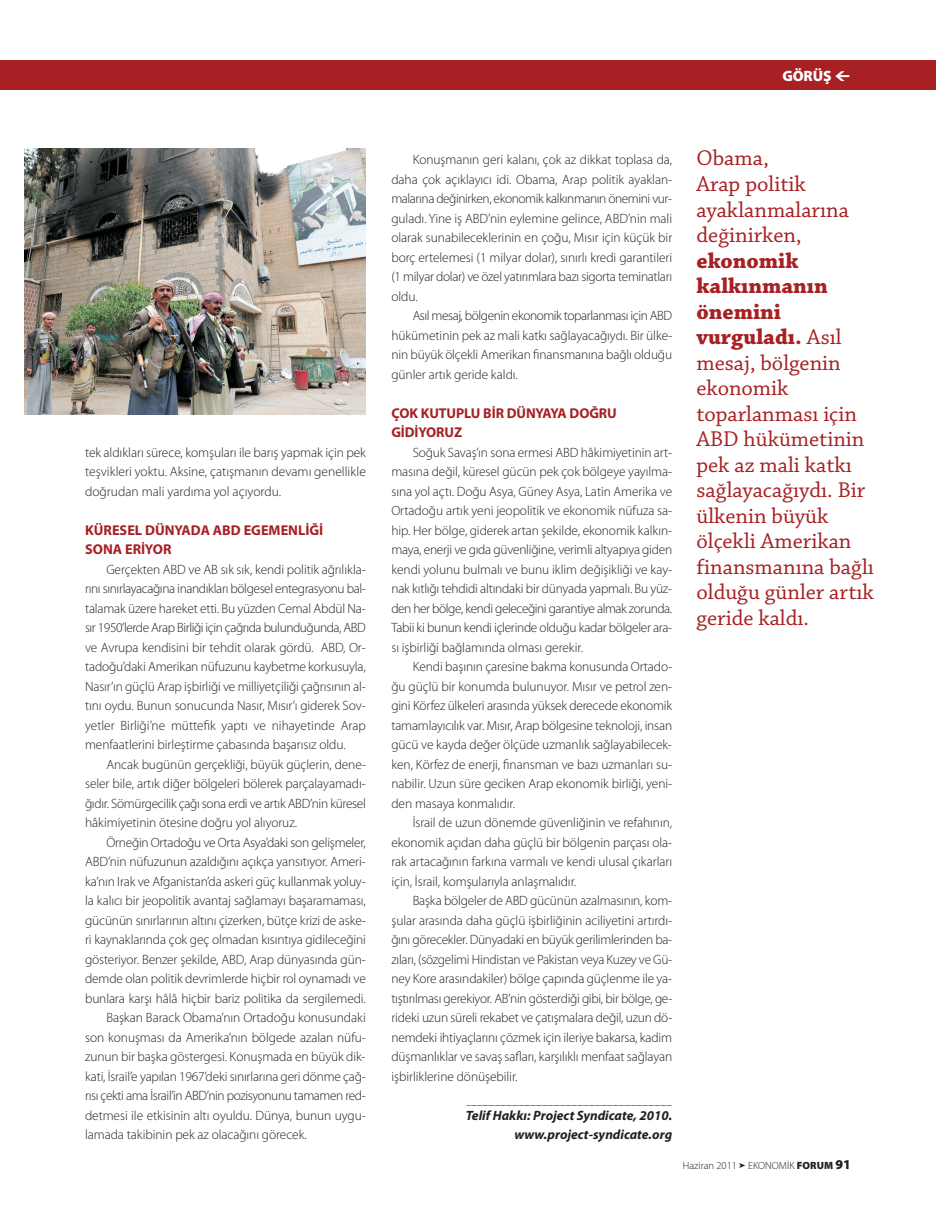
<style>
.page{position:relative;width:936px;height:1212px;background:#fff}
.page>*{position:absolute;margin:0;border:0;box-sizing:border-box;transform-origin:0 0}
.t1{font:22.5px/25.5px "Chaparral Pro";color:#a72023}
.t2{font:900 15px "Myriad Pro";letter-spacing:-.005em;color:#fff}
.t3{font:700 14.25px/19.5px "Myriad Pro";letter-spacing:-.005em;color:#a72023}
.t4{font:300 13.5px/19.5px "Myriad Pro";letter-spacing:-.01em;color:#231f20;text-align:justify}
.t5{font:italic 700 13.5px/19.5px "Myriad Pro";color:#231f20;text-align:right}
.t6{font:300 13.5px "Myriad Pro";letter-spacing:-.03em;color:#231f20}
.t7{font:300 10.5px "Myriad Pro";color:#231f20}
.s1{font-weight:700}
.s2{font-weight:900}
.s3{font-weight:900;font-size:13.5px}
</style>
<div class="page">
<div style="left:0;top:60px;width:935px;height:30px;background:#a72023"></div>
<svg style="left:466px;top:1105px;width:206px;height:1px"></svg>
<img style="left:24px;top:149px;width:341px;height:266px">
<p class="t2" style="left:782px;top:67px;width:51px">GÖRÜŞ</p>
<p class="t4" style="left:85px;top:443px;width:282px">tek aldıkları sürece, komşuları ile barış yapmak için pek teşvikleri yoktu. Aksine, çatışmanın devamı genellikle doğrudan mali yardıma yol açıyordu.</p>
<p class="t3" style="left:85px;top:521px;width:240px">KÜRESEL DÜNYADA ABD EGEMENLİĞİ<br>SONA ERİYOR</p>
<p class="t4" style="left:85px;top:560px;width:282px;text-indent:21px">Gerçekten ABD ve AB sık sık, kendi politik ağrılıkla&shy;rını sınırlayacağına inandıkları bölgesel entegrasyonu bal&shy;talamak üzere hareket etti. Bu yüzden Cemal Abdül Na&shy;sır 1950’lerde Arap Birliği için çağrıda bulunduğunda, ABD ve Avrupa kendisini bir tehdit olarak gördü. ABD, Or&shy;tadoğu’daki Amerikan nüfuzunu kaybetme korkusuyla, Nasır’ın güçlü Arap işbirliği ve milliyetçiliği çağrısının al&shy;tını oydu. Bunun sonucunda Nasır, Mısır’ı giderek Sov&shy;yetler Birliği’ne müttefik yaptı ve nihayetinde Arap menfaatlerini birleştirme çabasında başarısız oldu.</p>
<p class="t4" style="left:85px;top:755px;width:282px;text-indent:21px">Ancak bugünün gerçekliği, büyük güçlerin, dene&shy;seler bile, artık diğer bölgeleri bölerek parçalayamadı&shy;ğıdır. Sömürgecilik çağı sona erdi ve artık ABD’nin küresel hâkimiyetinin ötesine doğru yol alıyoruz.</p>
<p class="t4" style="left:106px;top:833px;width:261px">Örneğin Ortadoğu ve Orta Asya’daki son gelişmeler,</p>
<p class="t4" style="left:85px;top:853px;width:282px">ABD’nin nüfuzunun azaldığını açıkça yansıtıyor. Ameri-</p>
<p class="t4" style="left:85px;top:872px;width:282px">ka’nın Irak ve Afganistan’da askeri güç kullanmak yoluy-</p>
<p class="t4" style="left:85px;top:892px;width:282px">la kalıcı bir jeopolitik avantaj sağlamayı başaramaması,</p>
<p class="t4" style="left:85px;top:911px;width:282px">gücünün sınırlarının altını çizerken, bütçe krizi de aske-</p>
<p class="t4" style="left:85px;top:931px;width:282px">ri kaynaklarında çok geç olmadan kısıntıya gidileceğini</p>
<p class="t4" style="left:85px;top:950px;width:282px">gösteriyor. Benzer şekilde, ABD, Arap dünyasında gün-</p>
<p class="t4" style="left:85px;top:970px;width:282px">demde olan politik devrimlerde hiçbir rol oynamadı ve</p>
<p class="t4" style="left:85px;top:989px;width:282px">bunlara karşı hâlâ hiçbir bariz politika da sergilemedi.</p>
<p class="t4" style="left:106px;top:1009px;width:261px">Başkan Barack Obama’nın Ortadoğu konusundaki</p>
<p class="t4" style="left:85px;top:1028px;width:282px">son konuşması da Amerika’nın bölgede azalan nüfu-</p>
<p class="t4" style="left:85px;top:1048px;width:282px">zunun bir başka göstergesi. Konuşmada en büyük dik-</p>
<p class="t4" style="left:85px;top:1067px;width:282px">kati, İsrail’e yapılan 1967’deki sınırlarına geri dönme çağ-</p>
<p class="t6" style="left:85px;top:1090px;width:282px">rısı çekti ama İsrail’in ABD’nin pozisyonunu tamamen red-</p>
<p class="t4" style="left:85px;top:1106px;width:282px">detmesi ile etkisinin altı oyuldu. Dünya, bunun uygu-</p>
<p class="t4" style="left:85px;top:1126px;width:223px">lamada takibinin pek az olacağını görecek.</p>
<p class="t4" style="left:391px;top:151px;width:282px;text-indent:21px">Konuşmanın geri kalanı, çok az dikkat toplasa da, daha çok açıklayıcı idi. Obama, Arap politik ayaklan&shy;malarına değinirken, ekonomik kalkınmanın önemini vur&shy;guladı. Yine iş ABD’nin eylemine gelince, ABD’nin mali olarak sunabileceklerinin en çoğu, Mısır için küçük bir borç ertelemesi (1 milyar dolar), sınırlı kredi garantileri (1 milyar dolar) ve özel yatırımlara bazı sigorta teminatları oldu.</p>
<p class="t4" style="left:391px;top:307px;width:282px;text-indent:21px">Asıl mesaj, bölgenin ekonomik toparlanması için ABD hükümetinin pek az mali katkı sağlayacağıydı. Bir ülke&shy;nin büyük ölçekli Amerikan finansmanına bağlı olduğu günler artık geride kaldı.</p>
<p class="t3" style="left:391px;top:404px;width:227px">ÇOK KUTUPLU BİR DÜNYAYA DOĞRU<br>GİDİYORUZ</p>
<p class="t4" style="left:391px;top:443px;width:282px;text-indent:21px">Soğuk Savaş’ın sona ermesi ABD hâkimiyetinin art&shy;masına değil, küresel gücün pek çok bölgeye yayılma&shy;sına yol açtı. Doğu Asya, Güney Asya, Latin Amerika ve Ortadoğu artık yeni jeopolitik ve ekonomik nüfuza sa&shy;hip. Her bölge, giderek artan şekilde, ekonomik kalkın&shy;maya, enerji ve gıda güvenliğine, verimli altyapıya giden kendi yolunu bulmalı ve bunu iklim değişikliği ve kay&shy;nak kıtlığı tehdidi altındaki bir dünyada yapmalı. Bu yüz&shy;den her bölge, kendi geleceğini garantiye almak zorunda.<br>Tabii ki bunun kendi içlerinde olduğu kadar bölgeler ara&shy;sı işbirliği bağlamında olması gerekir.</p>
<p class="t4" style="left:391px;top:658px;width:282px;text-indent:21px">Kendi başının çaresine bakma konusunda Ortado&shy;ğu güçlü bir konumda bulunuyor. Mısır ve petrol zen&shy;gini Körfez ülkeleri arasında yüksek derecede ekonomik tamamlayıcılık var. Mısır, Arap bölgesine teknoloji, insan gücü ve kayda değer ölçüde uzmanlık sağlayabilecek&shy;ken, Körfez de enerji, finansman ve bazı uzmanları su&shy;nabilir. Uzun süre geciken Arap ekonomik birliği, yeni&shy;den masaya konmalıdır.</p>
<p class="t4" style="left:391px;top:814px;width:282px;text-indent:21px">İsrail de uzun dönemde güvenliğinin ve refahının, ekonomik açıdan daha güçlü bir bölgenin parçası ola&shy;rak artacağının farkına varmalı ve kendi ulusal çıkarları için, İsrail, komşularıyla anlaşmalıdır.</p>
<p class="t4" style="left:391px;top:892px;width:282px;text-indent:21px">Başka bölgeler de ABD gücünün azalmasının, kom&shy;şular arasında daha güçlü işbirliğinin aciliyetini artırdı&shy;ğını görecekler. Dünyadaki en büyük gerilimlerinden ba&shy;zıları, (sözgelimi Hindistan ve Pakistan veya Kuzey ve Gü&shy;ney Kore arasındakiler) bölge çapında güçlenme ile ya&shy;tıştırılması gerekiyor. AB’nin gösterdiği gibi, bir bölge, ge&shy;rideki uzun süreli rekabet ve çatışmalara değil, uzun dö&shy;nemdeki ihtiyaçlarını çözmek için ileriye bakarsa, kadim düşmanlıklar ve savaş safları, karşılıklı menfaat sağlayan işbirliklerine dönüşebilir.</p>
<p class="t5" style="left:466px;top:1106px;width:208px">Telif Hakkı: Project Syndicate, 2010. www.project-syndicate.org</p>
<h1 class="t1" style="left:696px;top:148px;width:154px">Obama,<br>Arap politik ayaklanmalarına değinirken,</h1>
<h1 class="t1" style="left:696px;top:250px;width:179px"><span class="s1">ekonomik kalkınmanın önemini vurguladı.</span> Asıl mesaj, bölgenin ekonomik toparlanması için<br>ABD hükümetinin pek az mali katkı sağlayacağıydı. Bir ülkenin büyük ölçekli Amerikan finansmanına bağlı olduğu günler artık geride kaldı.</h1>
<p class="t7" style="left:682px;top:1161px;width:169px">Haziran 2011 EKONOMİK <span class="s2">FORUM</span> <span class="s3">91</span></p>
</div>
